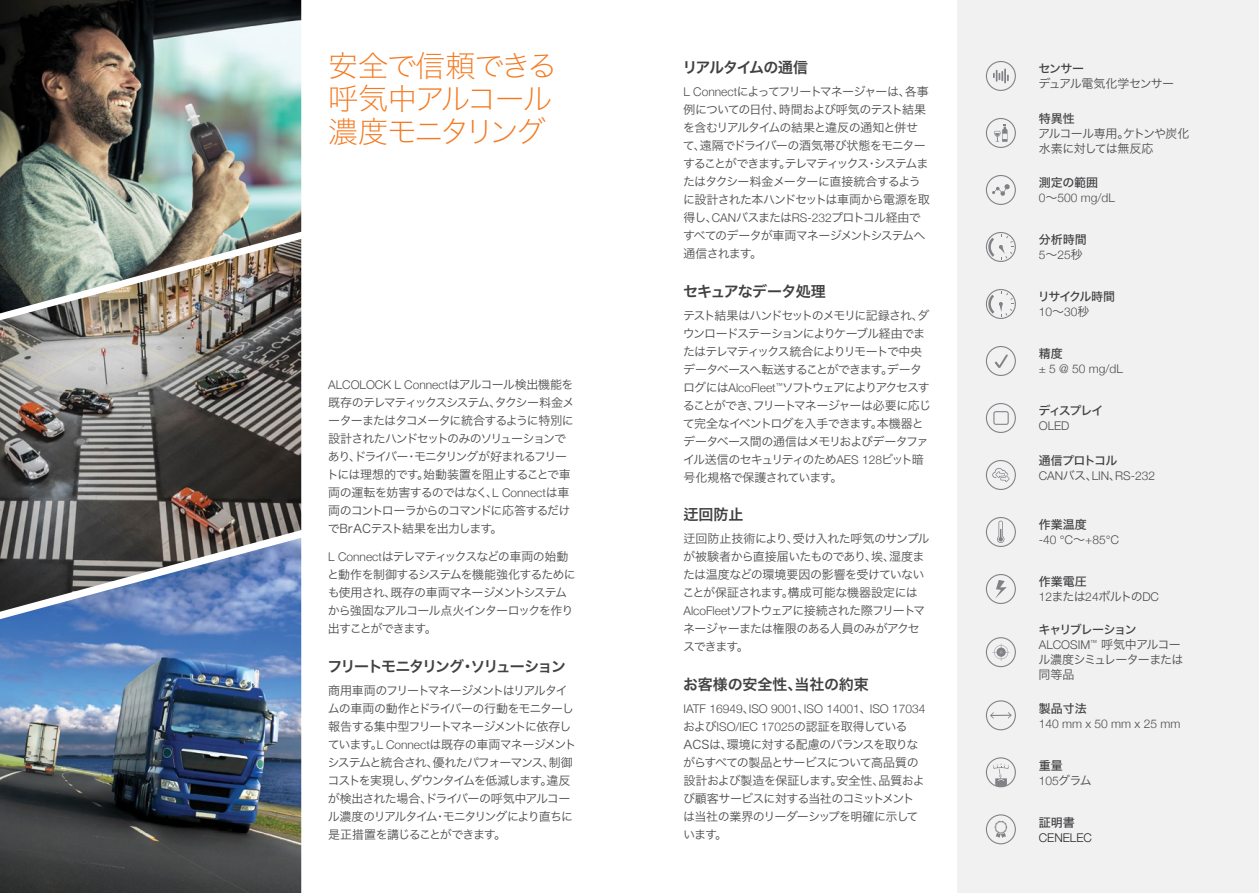
<style>
.page{position:relative;width:1259px;height:893px;background:#fff}
.page>*{position:absolute;margin:0;border:0;box-sizing:border-box;transform-origin:0 0}
.t1{font:30px/33px "Hiragino Sans W1";letter-spacing:-.085em;color:#f47920}
.t2{font:15px "Hiragino Sans W6";letter-spacing:-.095em;color:#414042}
.t3{font:15px "Hiragino Sans W6";letter-spacing:-.05em;color:#414042}
.t4{font:15px "Hiragino Sans W6";letter-spacing:-.02em;color:#414042}
.t5{font:15px "Hiragino Sans W6";letter-spacing:-.07em;color:#414042}
.t6{font:12px/18px "Hiragino Sans W3";letter-spacing:-.075em;color:#4d4d4f}
.t7{font:300 12px "Helvetica Neue";color:#4d4d4f}
.t8{font:12px/18px "Hiragino Sans W3";letter-spacing:-.055em;color:#4d4d4f}
.t9{font:12px "Hiragino Sans W5";letter-spacing:-.03em;color:#414042}
.t10{font:12px/15px "Hiragino Sans W3";letter-spacing:-.05em;color:#4d4d4f}
.t11{font:12px "Hiragino Sans W3";letter-spacing:-.035em;color:#4d4d4f}
.t12{font:12px "Hiragino Sans W5";letter-spacing:-.1em;color:#414042}
.t13{font:12px "Hiragino Sans W5";letter-spacing:-.09em;color:#414042}
.t14{font:12px "Hiragino Sans W5";letter-spacing:-.06em;color:#414042}
.t15{font:300 12px "Helvetica Neue";color:#292829}
.s1{font-family:"Hiragino Sans W3";font-weight:400}
.s2{font-family:"Helvetica Neue";font-weight:300}
</style>
<div class="page">
<img style="left:0;top:0;width:301px;height:239px">
<img style="left:0;top:239px;width:301px;height:299px">
<img style="left:0;top:538px;width:301px;height:355px">
<div style="left:957px;top:0;width:302px;height:893px;background:#f1f1f2"></div>
<svg style="left:986px;top:61px;width:30px;height:30px"></svg>
<svg style="left:986px;top:118px;width:30px;height:30px"></svg>
<svg style="left:986px;top:175px;width:30px;height:30px"></svg>
<svg style="left:986px;top:232px;width:30px;height:30px"></svg>
<svg style="left:986px;top:289px;width:30px;height:30px"></svg>
<svg style="left:986px;top:346px;width:30px;height:30px"></svg>
<svg style="left:986px;top:403px;width:30px;height:30px"></svg>
<svg style="left:986px;top:460px;width:30px;height:30px"></svg>
<svg style="left:986px;top:517px;width:30px;height:30px"></svg>
<svg style="left:986px;top:574px;width:30px;height:30px"></svg>
<svg style="left:986px;top:637px;width:30px;height:30px"></svg>
<svg style="left:986px;top:700px;width:30px;height:30px"></svg>
<svg style="left:986px;top:757px;width:30px;height:30px"></svg>
<svg style="left:986px;top:814px;width:30px;height:30px"></svg>
<h1 class="t1" style="left:328px;top:47px;width:230px">安全で信頼できる呼気中アルコール濃度モニタリング</h1>
<p class="t7" style="left:328px;top:375px;width:247px">ALCOLOCK L Connect<span class="s1">はアルコール検出機能を</span></p>
<p class="t6" style="left:327px;top:393px;width:249px">既存のテレマティックスシステム、タクシー料金メーターまたはタコメータに統合するように特別に設計されたハンドセットのみのソリューションであり、ドライバー・モニタリングが好まれるフリートには理想的です。始動装置を阻止することで車両の運転を妨害するのではなく、<span class="s2">L Connect</span>は車両のコントローラからのコマンドに応答するだけでBrACテスト結果を出力します。</p>
<p class="t6" style="left:327px;top:547px;width:250px"><span class="s2">L Connect</span>はテレマティックスなどの車両の始動と動作を制御するシステムを機能強化するためにも使用され、既存の車両マネージメントシステムから強固なアルコール点火インターロックを作り出すことができます。</p>
<p class="t2" style="left:327px;top:652px;width:240px">フリートモニタリング・ソリューション</p>
<p class="t6" style="left:327px;top:681px;width:251px">商用車両のフリートマネージメントはリアルタイムの車両の動作とドライバーの行動をモニターし報告する集中型フリートマネージメントに依存しています。<span class="s2">L Connect</span>は既存の車両マネージメントシステムと統合され、優れたパフォーマンス、制御コストを実現し、ダウンタイムを低減します。違反が検出された場合、ドライバーの呼気中アルコール濃度のリアルタイム・モニタリングにより直ちに是正措置を講じることができます。</p>
<p class="t5" style="left:682px;top:54px;width:127px">リアルタイムの通信</p>
<p class="t6" style="left:683px;top:82px;width:248px"><span class="s2">L Connect</span>によってフリートマネージャーは、各事例についての日付、時間および呼気のテスト結果を含むリアルタイムの結果と違反の通知と併せて、遠隔でドライバーの酒気帯び状態をモニターすることができます。テレマティックス・システムまたはタクシー料金メーターに直接統合するように設計された本ハンドセットは車両から電源を取得し、<span class="s2">CAN</span>バスまたは<span class="s2">RS-232</span>プロトコル経由ですべてのデータが車両マネージメントシステムへ通信されます。</p>
<p class="t3" style="left:683px;top:277px;width:144px">セキュアなデータ処理</p>
<p class="t6" style="left:683px;top:306px;width:250px">テスト結果はハンドセットのメモリに記録され、ダウンロードステーションによりケーブル経由でまたはテレマティックス統合によりリモートで中央データベースへ転送することができます。データログには<span class="s2">AlcoFleet</span><sup>™</sup>ソフトウェアによりアクセスすることができ、フリートマネージャーは必要に応じて完全なイベントログを入手できます。本機器とデータベース間の通信はメモリおよびデータファイル送信のセキュリティのため<span class="s2">AES 128</span>ビット暗号化規格で保護されています。</p>
<p class="t3" style="left:683px;top:501px;width:61px">迂回防止</p>
<p class="t8" style="left:682px;top:529px;width:248px">迂回防止技術により、受け入れた呼気のサンプルが被験者から直接届いたものであり、埃、湿度または温度などの環境要因の影響を受けていないことが保証されます。構成可能な機器設定には<br><span class="s2">AlcoFleet</span>ソフトウェアに接続された際フリートマネージャーまたは権限のある人員のみがアクセスできます。</p>
<p class="t4" style="left:683px;top:670px;width:187px">お客様の安全性、当社の約束</p>
<p class="t7" style="left:683px;top:699px;width:243px">IATF 16949<span class="s1">、</span>ISO 9001<span class="s1">、</span>ISO 14001<span class="s1">、</span>ISO 17034</p>
<p class="t6" style="left:683px;top:717px;width:243px">および<span class="s2">ISO/IEC 17025</span>の認証を取得している<br>ACSは、環境に対する配慮のバランスを取りながらすべての製品とサービスについて高品質の設計および製造を保証します。安全性、品質および顧客サービスに対する当社のコミットメントは当社の業界のリーダーシップを明確に示しています。</p>
<p class="t9" style="left:1038px;top:58px;width:47px">センサー</p>
<p class="t11" style="left:1038px;top:73px;width:137px">デュアル電気化学センサー</p>
<p class="t9" style="left:1038px;top:107px;width:37px">特異性</p>
<p class="t10" style="left:1038px;top:125px;width:153px">アルコール専用。ケトンや炭化水素に対しては無反応</p>
<p class="t9" style="left:1038px;top:172px;width:61px">測定の範囲</p>
<p class="t7" style="left:1038px;top:188px;width:78px">0<span class="s1">～</span>500 mg/dL</p>
<p class="t9" style="left:1038px;top:229px;width:49px">分析時間</p>
<p class="t7" style="left:1038px;top:245px;width:46px">5<span class="s1">～</span>25<span class="s1">秒</span></p>
<p class="t13" style="left:1037px;top:286px;width:79px">リサイクル時間</p>
<p class="t7" style="left:1038px;top:302px;width:52px">10<span class="s1">～</span>30<span class="s1">秒</span></p>
<p class="t9" style="left:1038px;top:343px;width:25px">精度</p>
<p class="t7" style="left:1038px;top:359px;width:86px">± 5 @ 50 mg/dL</p>
<p class="t9" style="left:1038px;top:400px;width:67px">ディスプレイ</p>
<p class="t7" style="left:1038px;top:416px;width:32px">OLED</p>
<p class="t14" style="left:1038px;top:449px;width:80px">通信プロトコル</p>
<p class="t7" style="left:1038px;top:466px;width:118px">CAN<span class="s1">バス、</span>LIN<span class="s1">、</span>RS-232</p>
<p class="t9" style="left:1038px;top:514px;width:49px">作業温度</p>
<p class="t7" style="left:1038px;top:530px;width:82px">-40 ℃<span class="s1">〜</span>+85℃</p>
<p class="t9" style="left:1038px;top:571px;width:49px">作業電圧</p>
<p class="t6" style="left:1038px;top:587px;width:122px"><span class="s2">12</span>または<span class="s2">24</span>ボルトの<span class="s2">DC</span></p>
<p class="t12" style="left:1038px;top:619px;width:100px">キャリブレーション</p>
<p class="t7" style="left:1038px;top:635px;width:143px">ALCOSIM<sup>™</sup> <span class="s1">呼気中アルコー</span></p>
<p class="t6" style="left:1038px;top:651px;width:147px;line-height:15px">ル濃度シミュレーターまたは同等品</p>
<p class="t9" style="left:1038px;top:697px;width:49px">製品寸法</p>
<p class="t7" style="left:1038px;top:713px;width:143px">140 mm x 50 mm x 25 mm</p>
<p class="t9" style="left:1038px;top:754px;width:25px">重量</p>
<p class="t7" style="left:1038px;top:770px;width:54px">105<span class="s1">グラム</span></p>
<p class="t9" style="left:1038px;top:811px;width:37px">証明書</p>
<p class="t15" style="left:1038px;top:827px;width:55px">CENELEC</p>
</div>
